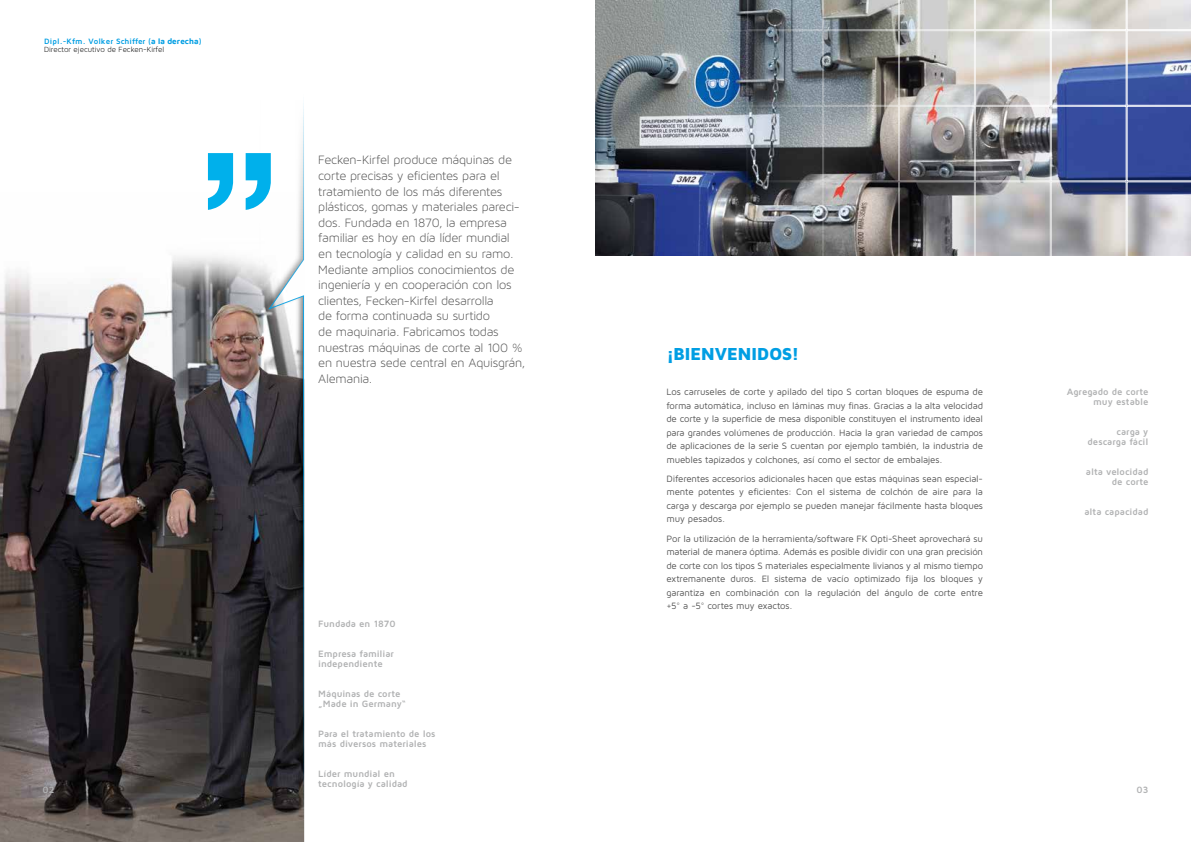
<style>
.page{position:relative;width:1191px;height:842px;background:#fff}
.page>*{position:absolute;margin:0;border:0;box-sizing:border-box;transform-origin:0 0}
.t1{font:900 18px "Maven Pro";letter-spacing:-.03em;color:#009ee3}
.t2{font:13px/15.6px "Maven Pro Light 300";letter-spacing:-.02em;color:#565656}
.t3{font:9.5px/13.5px "Maven Pro";letter-spacing:-.01em;color:#565656;text-align:justify}
.t4{font:700 9.5px/10px "Maven Pro";color:#b1b2b3}
.t5{font:700 8px "Maven Pro";letter-spacing:.01em;color:#009ee3}
.t6{font:8px "Maven Pro Light 300";color:#000}
.s1{font-style:inherit}
</style>
<div class="page">
<img style="left:597px;top:0;width:150px;height:255px">
<svg style="left:595px;top:0;width:76px;height:30px;background:#919695"></svg>
<div style="left:595px;top:106px;width:76px;height:75px;border:1px solid #fff"></div>
<div style="left:671px;top:106px;width:76px;height:75px;border:1px solid #fff"></div>
<div style="left:595px;top:181px;width:76px;height:76px;border:1px solid #fff"></div>
<div style="left:671px;top:181px;width:76px;height:76px;border:1px solid #fff"></div>
<img style="left:747px;top:0;width:444px;height:256px">
<img style="left:0;top:198px;width:208px;height:644px">
<svg style="left:208px;top:103px;width:96px;height:739px"></svg>
<p class="t5" style="left:44px;top:36px;width:159px">Dipl.-Kfm. Volker Schiffer (<span class="s1">a la derecha</span>)</p>
<p class="t6" style="left:44px;top:45px;width:122px">Director ejecutivo de Fecken-Kirfel</p>
<p class="t2" style="left:318px;top:152px;width:209px">Fecken-Kirfel produce máquinas de corte precisas y eficientes para el tratamiento de los más diferentes plásticos, gomas y materiales pareci&shy;dos. Fundada en 1870, la empresa familiar es hoy en día líder mundial en tecnología y calidad en su ramo.<br>Mediante amplios conocimientos de ingeniería y en cooperación con los clientes, Fecken-Kirfel desarrolla<br>de forma continuada su surtido<br>de maquinaria. Fabricamos todas nuestras máquinas de corte al 100 % en nuestra sede central en Aquisgrán, Alemania.</p>
<h1 class="t1" style="left:666px;top:343px;width:134px">¡BIENVENIDOS!</h1>
<p class="t3" style="left:666px;top:385px;width:318px">Los carruseles de corte y apilado del tipo S cortan bloques de espuma de forma automática, incluso en láminas muy finas. Gracias a la alta velocidad de corte y la superficie de mesa disponible constituyen el instrumento ideal para grandes volúmenes de producción. Hacia la gran variedad de campos de aplicaciones de la serie S cuentan por ejemplo también, la industria de muebles tapizados y colchones, así como el sector de embalajes.</p>
<p class="t3" style="left:666px;top:472px;width:318px">Diferentes accesorios adicionales hacen que estas máquinas sean especial&shy;mente potentes y eficientes: Con el sistema de colchón de aire para la carga y descarga por ejemplo se pueden manejar fácilmente hasta bloques muy pesados.</p>
<p class="t3" style="left:666px;top:531px;width:318px">Por la utilización de la herramienta/software FK Opti-Sheet aprovechará su material de manera óptima. Además es posible dividir con una gran precisión de corte con los tipos S materiales especialmente livianos y al mismo tiempo extremanente duros. El sistema de vacío optimizado fija los bloques y garantiza en combinación con la regulación del ángulo de corte entre +5° a -5° cortes muy exactos.</p>
<p class="t4" style="left:1066px;top:386px;width:83px;text-align:right">Agregado de corte muy estable</p>
<p class="t4" style="left:1087px;top:426px;width:62px;text-align:right">carga y descarga fácil</p>
<p class="t4" style="left:1086px;top:466px;width:64px;text-align:right">alta velocidad de corte</p>
<p class="t4" style="left:1084px;top:506px;width:65px">alta capacidad</p>
<p class="t4" style="left:318px;top:618px;width:79px">Fundada en 1870</p>
<p class="t4" style="left:318px;top:648px;width:77px">Empresa familiar independiente</p>
<p class="t4" style="left:318px;top:688px;width:89px">Máquinas de corte „Made in Germany“</p>
<p class="t4" style="left:318px;top:728px;width:119px">Para el tratamiento de los más diversos materiales</p>
<p class="t4" style="left:318px;top:768px;width:91px">Líder mundial en tecnología y calidad</p>
<p class="t4" style="left:43px;top:784px;width:13px">02</p>
<p class="t4" style="left:1136px;top:784px;width:13px">03</p>
</div>
